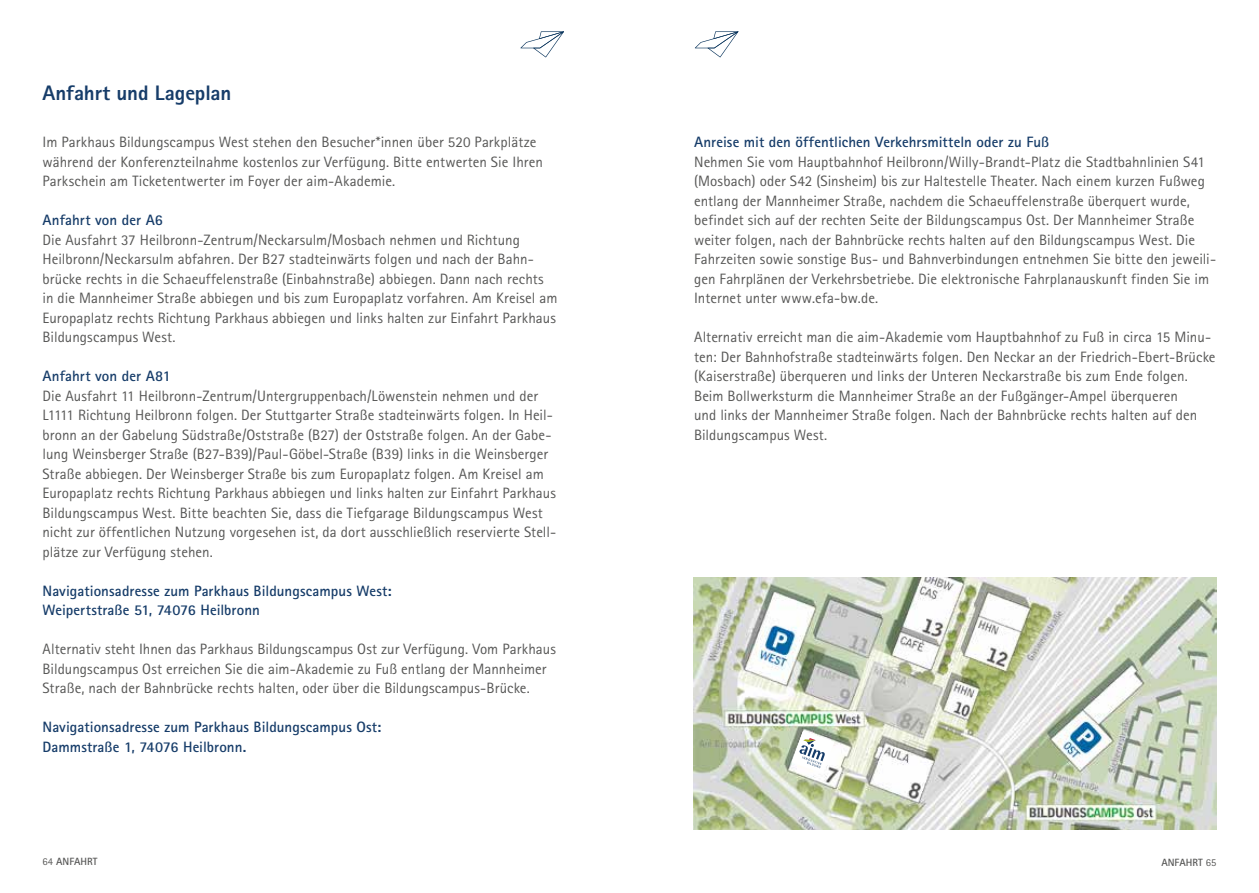
<style>
.page{position:relative;width:1259px;height:893px;background:#fff}
.page>*{position:absolute;margin:0;border:0;box-sizing:border-box;transform-origin:0 0}
.t1{font:800 21px "Rotis Sans Serif Pro";letter-spacing:-.005em;color:#163c69}
.t2{font:15px/19.5px "Rotis Sans Serif Pro";letter-spacing:.005em;color:#575756}
.t3{font:700 15px/19.5px "Rotis Sans Serif Pro";letter-spacing:.005em;color:#163c69}
.t4{font:700 10.5px "Rotis Sans Serif Pro";color:#575756}
.s1{font-weight:400}
</style>
<div class="page">
<svg style="left:520px;top:31px;width:44px;height:26px"></svg>
<svg style="left:695px;top:31px;width:43px;height:26px"></svg>
<img style="left:693px;top:577px;width:523px;height:252px">
<svg style="left:791px;top:731px;width:43px;height:43px"></svg>
<h1 class="t1" style="left:43px;top:79px;width:190px">Anfahrt und Lageplan</h1>
<p class="t2" style="left:43px;top:133px;width:502px">Im Parkhaus Bildungscampus West stehen den Besucher*innen über 520 Parkplätze während der Konferenzteilnahme kostenlos zur Verfügung. Bitte entwerten Sie Ihren<br>Parkschein am Ticketentwerter im Foyer der aim-Akademie.</p>
<p class="t3" style="left:43px;top:210px;width:122px">Anfahrt von der A6</p>
<p class="t2" style="left:43px;top:230px;width:516px">Die Ausfahrt 37 Heilbronn-Zentrum/Neckarsulm/Mosbach nehmen und Richtung Heilbronn/Neckarsulm abfahren. Der B27 stadteinwärts folgen und nach der Bahn&shy;brücke rechts in die Schaeuffelenstraße (Einbahnstraße) abbiegen. Dann nach rechts in die Mannheimer Straße abbiegen und bis zum Europaplatz vorfahren. Am Kreisel am Europaplatz rechts Richtung Parkhaus abbiegen und links halten zur Einfahrt Parkhaus Bildungscampus West.</p>
<p class="t3" style="left:43px;top:366px;width:130px">Anfahrt von der A81</p>
<p class="t2" style="left:43px;top:386px;width:515px">Die Ausfahrt 11 Heilbronn-Zentrum/Untergruppenbach/Löwenstein nehmen und der L1111 Richtung Heilbronn folgen. Der Stuttgarter Straße stadteinwärts folgen. In Heil&shy;bronn an der Gabelung Südstraße/Oststraße (B27) der Oststraße folgen. An der Gabe&shy;lung Weinsberger Straße (B27-B39)/Paul-Göbel-Straße (B39) links in die Weinsberger Straße abbiegen. Der Weinsberger Straße bis zum Europaplatz folgen. Am Kreisel am Europaplatz rechts Richtung Parkhaus abbiegen und links halten zur Einfahrt Parkhaus Bildungscampus West. Bitte beachten Sie, dass die Tiefgarage Bildungscampus West nicht zur öffentlichen Nutzung vorgesehen ist, da dort ausschließlich reservierte Stell&shy;plätze zur Verfügung stehen.</p>
<p class="t3" style="left:43px;top:581px;width:350px">Navigationsadresse zum Parkhaus Bildungscampus West:<br>Weipertstraße 51, 74076 Heilbronn</p>
<p class="t2" style="left:43px;top:640px;width:515px">Alternativ steht Ihnen das Parkhaus Bildungscampus Ost zur Verfügung. Vom Parkhaus<br>Bildungscampus Ost erreichen Sie die aim-Akademie zu Fuß entlang der Mannheimer<br>Straße, nach der Bahnbrücke rechts halten, oder über die Bildungscampus-Brücke.</p>
<p class="t3" style="left:43px;top:717px;width:340px">Navigationsadresse zum Parkhaus Bildungscampus Ost:<br>Dammstraße 1, 74076 Heilbronn.</p>
<p class="t3" style="left:694px;top:132px;width:357px">Anreise mit den öffentlichen Verkehrsmitteln oder zu Fuß</p>
<p class="t2" style="left:694px;top:152px;width:523px">Nehmen Sie vom Hauptbahnhof Heilbronn/Willy-Brandt-Platz die Stadtbahnlinien S41 (Mosbach) oder S42 (Sinsheim) bis zur Haltestelle Theater. Nach einem kurzen Fußweg entlang der Mannheimer Straße, nachdem die Schaeuffelenstraße überquert wurde, befindet sich auf der rechten Seite der Bildungscampus Ost. Der Mannheimer Straße weiter folgen, nach der Bahnbrücke rechts halten auf den Bildungscampus West. Die Fahrzeiten sowie sonstige Bus- und Bahnverbindungen entnehmen Sie bitte den jeweili&shy;gen Fahrplänen der Verkehrsbetriebe. Die elektronische Fahrplanauskunft finden Sie im Internet unter www.efa-bw.de.</p>
<p class="t2" style="left:694px;top:328px;width:523px">Alternativ erreicht man die aim-Akademie vom Hauptbahnhof zu Fuß in circa 15 Minu&shy;ten: Der Bahnhofstraße stadteinwärts folgen. Den Neckar an der Friedrich-Ebert-Brücke (Kaiserstraße) überqueren und links der Unteren Neckarstraße bis zum Ende folgen.<br>Beim Bollwerksturm die Mannheimer Straße an der Fußgänger-Ampel überqueren<br>und links der Mannheimer Straße folgen. Nach der Bahnbrücke rechts halten auf den Bildungscampus West.</p>
<p class="t4" style="left:43px;top:855px;width:57px"><span class="s1">64</span> ANFAHRT</p>
<p class="t4" style="left:1161px;top:856px;width:57px">ANFAHRT <span class="s1">65</span></p>
</div>
